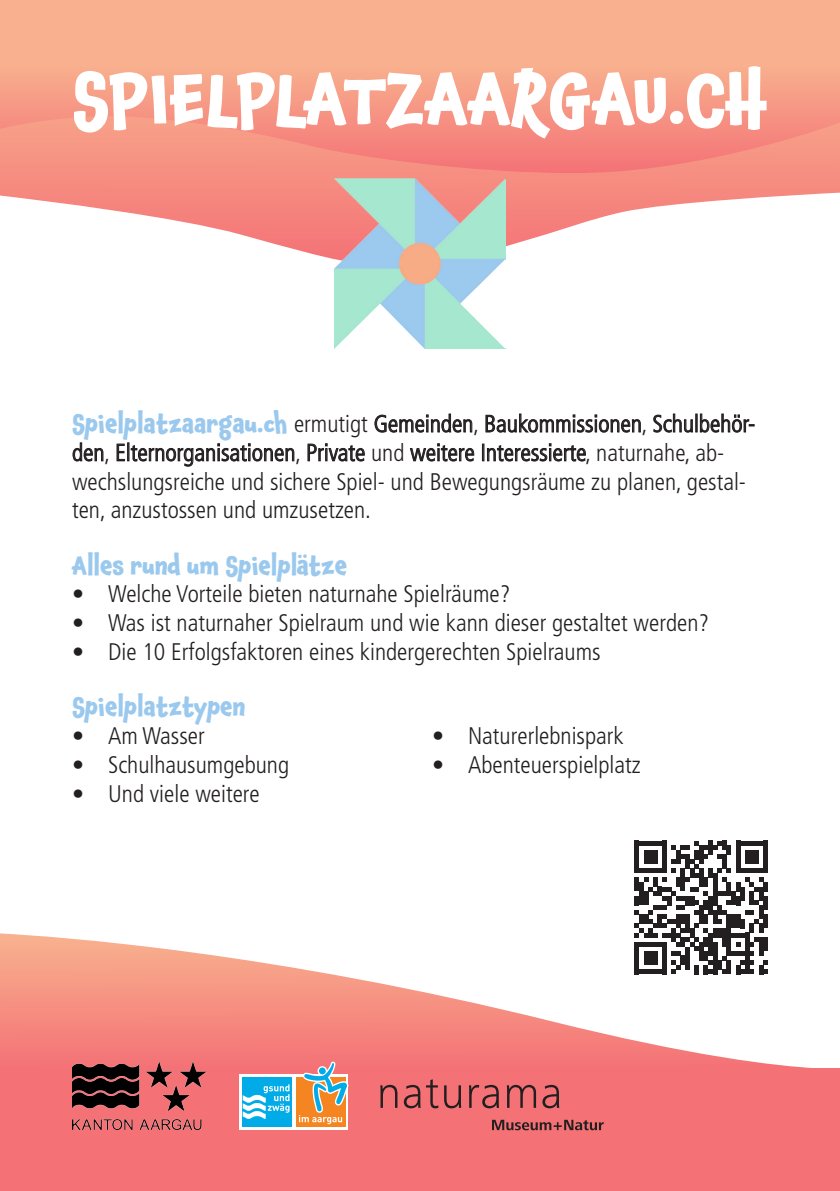
<style>
.page{position:relative;width:840px;height:1191px;background:#fff}
.page>*{position:absolute;margin:0;border:0;box-sizing:border-box;transform-origin:0 0}
.t1{font:700 69px "Chaloops W00";color:#fff}
.t2{font:300 condensed 24px/28.8px "Frutiger LT Std";color:#231f20}
.t3{font:700 24px "Chaloops W00";color:#9bc9ee}
.s1{font-family:"Chaloops W00";font-weight:700;font-stretch:normal;color:#9bc9ee}
</style>
<div class="page">
<svg style="left:0;top:173px;width:839px;height:87px"></svg>
<svg style="left:0;top:66px;width:839px;height:107px"></svg>
<div style="left:0;top:0;width:839px;height:66px;background:#f8b08e"></div>
<div style="left:0;top:1068px;width:839px;height:123px;background:#f47176"></div>
<svg style="left:0;top:933px;width:811px;height:135px"></svg>
<svg style="left:239px;top:1074px;width:109px;height:55px"></svg>
<div style="left:296px;top:1077px;width:49px;height:49px;background:#f58520"></div>
<div style="left:242px;top:1077px;width:49px;height:49px;background:#00abe7"></div>
<svg style="left:242px;top:1084px;width:47px;height:35px"></svg>
<svg style="left:299px;top:1061px;width:49px;height:63px"></svg>
<img style="left:72px;top:1061px;width:135px;height:68px">
<svg style="left:380px;top:1084px;width:17px;height:23px"></svg>
<svg style="left:403px;top:1084px;width:17px;height:24px"></svg>
<svg style="left:426px;top:1079px;width:12px;height:29px"></svg>
<svg style="left:444px;top:1085px;width:17px;height:23px"></svg>
<svg style="left:469px;top:1084px;width:30px;height:24px"></svg>
<svg style="left:506px;top:1084px;width:29px;height:23px"></svg>
<svg style="left:542px;top:1084px;width:17px;height:24px"></svg>
<svg style="left:492px;top:1119px;width:111px;height:11px"></svg>
<svg style="left:374px;top:413px;width:98px;height:20px"></svg>
<svg style="left:485px;top:413px;width:156px;height:20px"></svg>
<svg style="left:653px;top:413px;width:40px;height:20px"></svg>
<div style="left:694px;top:413px;width:3px;height:19px;border:1px solid #231f20"></div>
<svg style="left:699px;top:413px;width:55px;height:20px"></svg>
<svg style="left:72px;top:442px;width:32px;height:20px"></svg>
<svg style="left:116px;top:442px;width:179px;height:25px"></svg>
<svg style="left:307px;top:443px;width:58px;height:19px"></svg>
<svg style="left:410px;top:443px;width:64px;height:19px"></svg>
<div style="left:481px;top:443px;width:3px;height:18px;border:1px solid #231f20"></div>
<svg style="left:486px;top:443px;width:100px;height:19px"></svg>
<img style="left:334px;top:179px;width:171px;height:170px">
<svg style="left:634px;top:840px;width:133px;height:134px"></svg>
<p class="t1" style="left:72px;top:42px;width:697px">SPIELPLATZAARGAU.CH</p>
<p class="t2" style="left:72px;top:410px;width:684px"><span class="s1">Spielplatzaargau.ch</span> ermutigt Gemeinden, Baukommissionen, Schulbehör&shy;den, Elternorganisationen, Private und weitere Interessierte, naturnahe, ab&shy;wechslungsreiche und sichere Spiel- und Bewegungsräume zu planen, gestal&shy;ten, anzustossen und umzusetzen.</p>
<p class="t3" style="left:72px;top:545px;width:276px">Alles rund um Spielplätze</p>
<p class="t2" style="left:72px;top:580px;width:439px">• Welche Vorteile bieten naturnahe Spielräume?</p>
<p class="t2" style="left:72px;top:608px;width:638px">• Was ist naturnaher Spielraum und wie kann dieser gestaltet werden?</p>
<p class="t2" style="left:72px;top:637px;width:529px">• Die 10 Erfolgsfaktoren eines kindergerechten Spielraums</p>
<p class="t3" style="left:72px;top:687px;width:175px">Spielplatztypen</p>
<p class="t2" style="left:72px;top:721px;width:134px">• Am Wasser</p>
<p class="t2" style="left:72px;top:750px;width:218px">• Schulhausumgebung</p>
<p class="t2" style="left:72px;top:779px;width:189px">• Und viele weitere</p>
<p class="t2" style="left:432px;top:721px;width:193px">• Naturerlebnispark</p>
<p class="t2" style="left:432px;top:750px;width:210px">• Abenteuerspielplatz</p>
</div>
